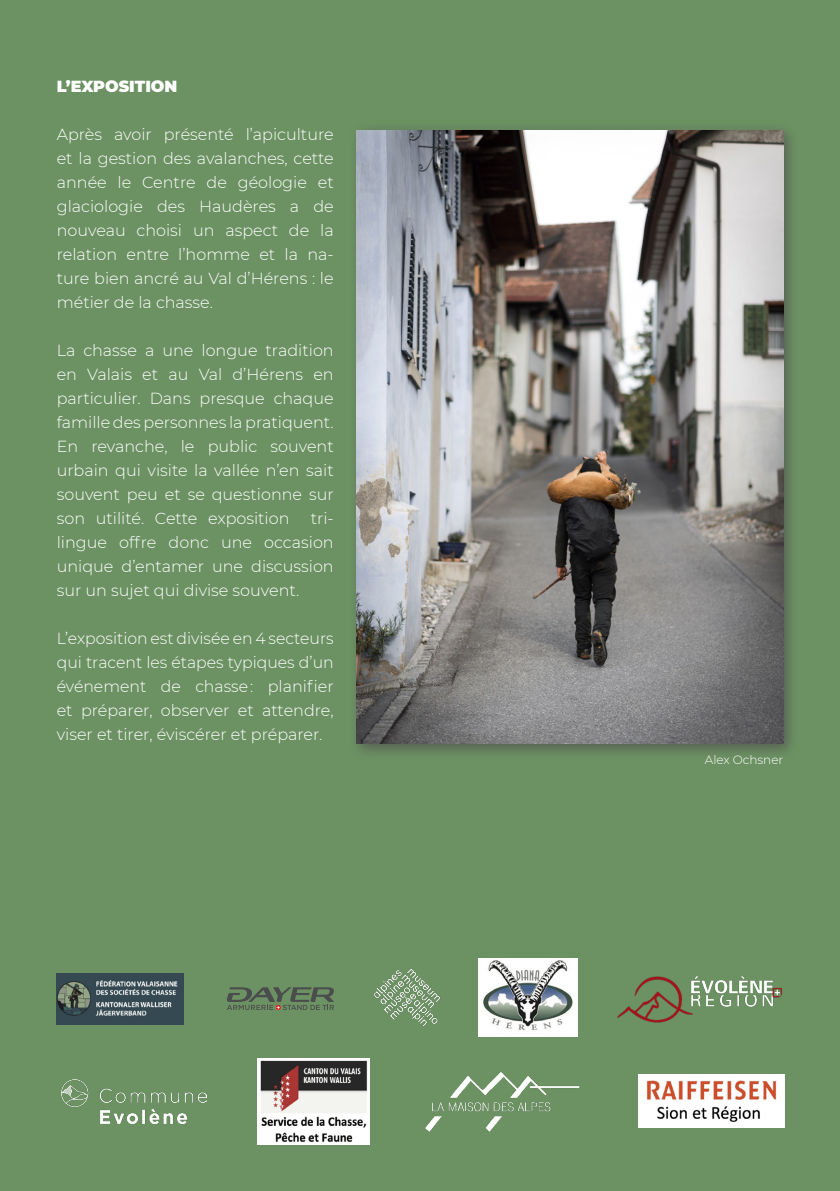
<style>
.page{position:relative;width:840px;height:1191px;background:#fff}
.page>*{position:absolute;margin:0;border:0;box-sizing:border-box;transform-origin:0 0}
.Paragraphe{font:300 16px/24px "Montserrat";color:#fff;text-align:justify}
.Petit_Titre{font:900 16px "Montserrat";color:#fff}
.Paragraphe-2{font:300 12px "Montserrat";color:#fff}
</style>
<div class="page">
<div style="left:0;top:0;width:839px;height:1191px;background:#6c9263"></div>
<div style="left:348px;top:122px;width:451px;height:638px;background:#50504f;opacity:.75"></div>
<img style="left:356px;top:130px;width:426px;height:614px">
<img style="left:617px;top:976px;width:165px;height:46px">
<img style="left:374px;top:969px;width:67px;height:57px">
<img style="left:478px;top:958px;width:99px;height:78px">
<img style="left:425px;top:1072px;width:155px;height:60px">
<img style="left:638px;top:1075px;width:145px;height:52px">
<img style="left:61px;top:1079px;width:145px;height:44px">
<img style="left:57px;top:973px;width:127px;height:51px">
<img style="left:257px;top:1058px;width:113px;height:86px">
<svg style="left:227px;top:987px;width:107px;height:23px"></svg>
<p class="Petit_Titre" style="left:57px;top:74px;width:122px">L’EXPOSITION</p>
<p class="Paragraphe" style="left:57px;top:122px;width:278px">Après avoir présenté l’apiculture et la gestion des avalanches, cette année le Centre de géologie et glaciologie des Haudères a de nouveau choisi un aspect de la relation entre l’homme et la na&shy;ture bien ancré au Val d’Hérens : le métier de la chasse.</p>
<p class="Paragraphe" style="left:57px;top:338px;width:278px">La chasse a une longue tradition en Valais et au Val d’Hérens en particulier. Dans presque chaque famille des personnes la pratiquent.<br>En revanche, le public souvent urbain qui visite la vallée n’en sait souvent peu et se questionne sur son utilité. Cette exposition</p>
<p class="Paragraphe" style="left:57px;top:506px;width:278px;text-indent:254px">tri&shy;lingue offre donc une occasion unique d’entamer une discussion sur un sujet qui divise souvent.</p>
<p class="Paragraphe" style="left:57px;top:626px;width:278px">L’exposition est divisée en 4 secteurs qui tracent les étapes typiques d’un événement de chasse : planifier et préparer, observer et attendre, viser et tirer, éviscérer et préparer.</p>
<p class="Paragraphe-2" style="left:704px;top:752px;width:80px">Alex Ochsner</p>
</div>
